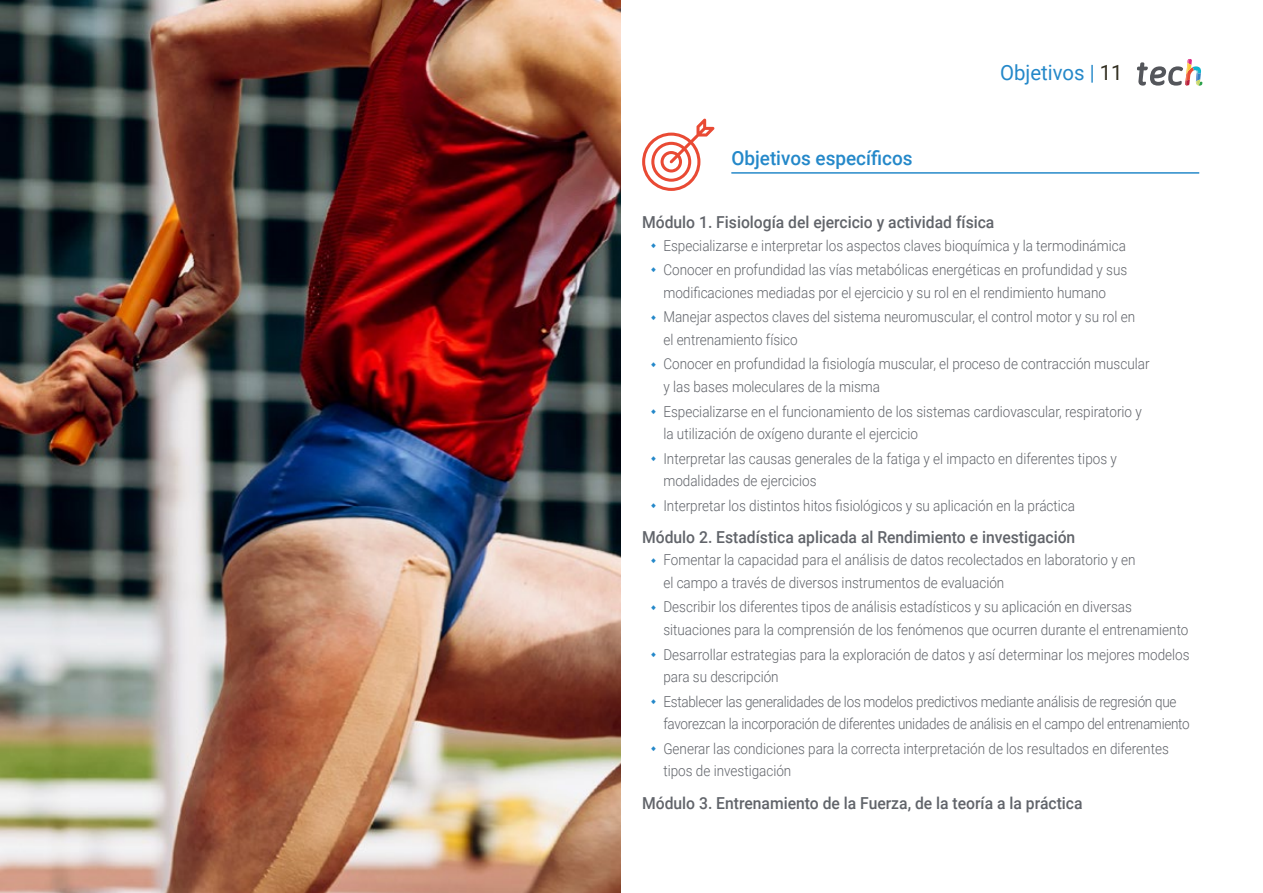
<style>
.page{position:relative;width:1263px;height:893px;background:#fff}
.page>*{position:absolute;margin:0;border:0;box-sizing:border-box;transform-origin:0 0}
.t1{font:21px "Roboto";color:#2488c9}
.t2{font:500 19.5px "Roboto";color:#2488c9}
.t3{font:500 16.5px "Roboto";color:#61646a;scale:.95 1}
.t4{font:300 15px/24.6px "Roboto";color:#61646a;scale:.9 1}
.t5{font:300 15px/22.5px "Roboto";letter-spacing:-.02em;color:#61646a;scale:.9 1}
.s1{color:#312e20}
</style>
<div class="page">
<img style="left:0;top:0;width:621px;height:893px">
<svg style="left:642px;top:119px;width:72px;height:72px"></svg>
<hr style="left:731px;top:173px;width:468px;height:1px;background:#2488c9">
<svg style="left:1137px;top:59px;width:65px;height:27px"></svg>
<h2 class="t2" style="left:731px;top:144px;width:183px">Objetivos específicos</h2>
<h1 class="t1" style="left:1000px;top:57px;width:124px">Objetivos | <span class="s1">11</span></h1>
<p class="t3" style="left:642px;top:211px;width:372px">Módulo 1. Fisiología del ejercicio y actividad física</p>
<p class="t4" style="left:663px;top:232px;width:517px">Especializarse e interpretar los aspectos claves bioquímica y la termodinámica<br>Conocer en profundidad las vías metabólicas energéticas en profundidad y sus</p>
<p class="t4" style="left:663px;top:279px;width:526px">modificaciones mediadas por el ejercicio y su rol en el rendimiento humano<br>Manejar aspectos claves del sistema neuromuscular, el control motor y su rol en</p>
<p class="t4" style="left:663px;top:327px;width:542px">el entrenamiento físico<br>Conocer en profundidad la fisiología muscular, el proceso de contracción muscular</p>
<p class="t4" style="left:663px;top:374px;width:533px">y las bases moleculares de la misma<br>Especializarse en el funcionamiento de los sistemas cardiovascular, respiratorio y</p>
<p class="t4" style="left:663px;top:421px;width:505px">la utilización de oxígeno durante el ejercicio<br>Interpretar las causas generales de la fatiga y el impacto en diferentes tipos y</p>
<p class="t4" style="left:663px;top:468px;width:459px">modalidades de ejercicios<br>Interpretar los distintos hitos fisiológicos y su aplicación en la práctica</p>
<p class="t3" style="left:642px;top:526px;width:457px">Módulo 2. Estadística aplicada al Rendimiento e investigación</p>
<p class="t4" style="left:663px;top:548px;width:526px;line-height:22.5px">Fomentar la capacidad para el análisis de datos recolectados en laboratorio y en el campo a través de diversos instrumentos de evaluación</p>
<p class="t4" style="left:663px;top:595px;width:585px;line-height:22.5px">Describir los diferentes tipos de análisis estadísticos y su aplicación en diversas situaciones para la comprensión de los fenómenos que ocurren durante el entrenamiento</p>
<p class="t4" style="left:663px;top:642px;width:586px;line-height:22.5px">Desarrollar estrategias para la exploración de datos y así determinar los mejores modelos para su descripción</p>
<p class="t5" style="left:663px;top:690px;width:586px">Establecer las generalidades de los modelos predictivos mediante análisis de regresión que favorezcan la incorporación de diferentes unidades de análisis en el campo del entrenamiento</p>
<p class="t4" style="left:663px;top:737px;width:563px;line-height:22.5px">Generar las condiciones para la correcta interpretación de los resultados en diferentes tipos de investigación</p>
<p class="t3" style="left:642px;top:791px;width:465px">Módulo 3. Entrenamiento de la Fuerza, de la teoría a la práctica</p>
</div>
